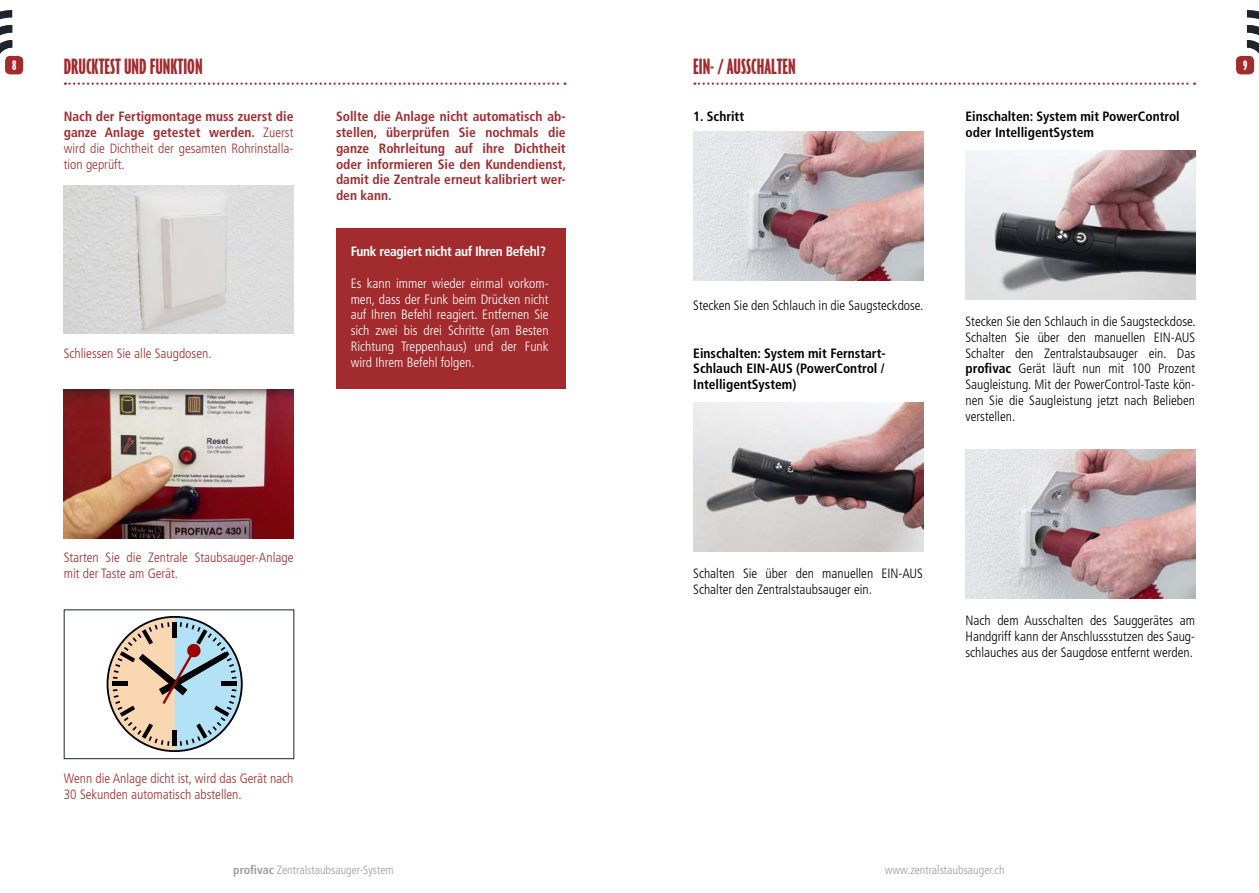
<style>
.page{position:relative;width:1259px;height:893px;background:#fff}
.page>*{position:absolute;margin:0;border:0;box-sizing:border-box;transform-origin:0 0}
.t1{font:700 ultra-condensed 24px "Agenda";color:#a22b2e}
.t2{font:700 ultra-condensed 15px "Agenda";color:#fff}
.t3{font:300 condensed 13.5px/15.8px "Frutiger LT Std";color:#000;text-align:justify}
.t4{font:700 condensed 13.5px/15.8px "Frutiger LT Std";color:#a22b2e;text-align:justify}
.t5{font:300 condensed 13.5px/15.8px "Frutiger LT Std";color:#fff;text-align:justify}
.t6{font:300 condensed 13.5px/15.8px "Frutiger LT Std";color:#a22b2e}
.t7{font:700 condensed 13.5px/15.8px "Frutiger LT Std";color:#000;text-align:justify}
.t8{font:700 condensed 13.5px "Frutiger LT Std";letter-spacing:-.025em;color:#fff}
.t9{font:300 condensed 12px "Frutiger LT Std";color:#9c9c9d}
.s1{font-weight:300}
.s2{font-weight:700}
</style>
<div class="page">
<div style="left:1236px;top:56px;width:18px;height:18px;background:#a22b2e;border-radius:5px"></div>
<div style="left:5px;top:56px;width:18px;height:18px;background:#a22b2e;border-radius:5px"></div>
<svg style="left:1247px;top:10px;width:12px;height:53px"></svg>
<svg style="left:0;top:10px;width:12px;height:53px"></svg>
<svg style="left:65px;top:83px;width:500px;height:2px"></svg>
<svg style="left:694px;top:83px;width:501px;height:2px"></svg>
<img style="left:693px;top:131px;width:230px;height:149px">
<img style="left:693px;top:402px;width:230px;height:149px">
<img style="left:965px;top:150px;width:230px;height:149px">
<img style="left:965px;top:450px;width:230px;height:148px">
<img style="left:64px;top:185px;width:229px;height:149px">
<img style="left:64px;top:390px;width:229px;height:149px">
<svg style="left:107px;top:616px;width:136px;height:136px"></svg>
<div style="left:64px;top:609px;width:230px;height:150px;border:1px solid #1e242b"></div>
<div style="left:336px;top:228px;width:230px;height:161px;background:#a22b2e"></div>
<h1 class="t1" style="left:64px;top:53px;width:140px">DRUCKTEST UND FUNKTION</h1>
<h1 class="t1" style="left:693px;top:53px;width:104px">EIN- / AUSSCHALTEN</h1>
<p class="t7" style="left:693px;top:109px;width:52px">1. Schritt</p>
<p class="t2" style="left:12px;top:57px;width:6px">8</p>
<p class="t2" style="left:1243px;top:57px;width:6px">9</p>
<p class="t4" style="left:336px;top:109px;width:232px">Sollte die Anlage nicht automatisch ab&shy;stellen, überprüfen Sie nochmals die ganze Rohrleitung auf ihre Dichtheit oder informieren Sie den Kundendienst, damit die Zentrale erneut kalibriert wer&shy;den kann.</p>
<p class="t4" style="left:64px;top:109px;width:231px">Nach der Fertigmontage muss zuerst die ganze Anlage getestet werden. <span class="s1">Zuerst wird die Dichtheit der gesamten Rohrinstalla&shy;tion geprüft.</span></p>
<p class="t7" style="left:965px;top:109px;width:216px">Einschalten: System mit PowerControl oder IntelligentSystem</p>
<p class="t6" style="left:64px;top:345px;width:149px">Schliessen Sie alle Saugdosen.</p>
<p class="t8" style="left:351px;top:244px;width:197px">Funk reagiert nicht auf Ihren Befehl?</p>
<p class="t5" style="left:351px;top:275px;width:199px">Es kann immer wieder einmal vorkom&shy;men, dass der Funk beim Drücken nicht auf Ihren Befehl reagiert. Entfernen Sie sich zwei bis drei Schritte (am Besten Richtung Treppenhaus) und der Funk wird Ihrem Befehl folgen.</p>
<p class="t6" style="left:64px;top:550px;width:231px">Starten Sie die Zentrale Staubsauger-Anlage mit der Taste am Gerät.</p>
<p class="t6" style="left:64px;top:770px;width:231px">Wenn die Anlage dicht ist, wird das Gerät nach<br>30 Sekunden automatisch abstellen.</p>
<p class="t3" style="left:693px;top:298px;width:232px">Stecken Sie den Schlauch in die Saugsteckdose.</p>
<p class="t7" style="left:693px;top:345px;width:194px">Einschalten: System mit Fernstart-Schlauch EIN-AUS (PowerControl / IntelligentSystem)</p>
<p class="t3" style="left:965px;top:314px;width:232px">Stecken Sie den Schlauch in die Saugsteckdose.<br>Schalten Sie über den manuellen EIN-AUS Schalter den Zentralstaubsauger ein. Das <span class="s2">profivac</span> Gerät läuft nun mit 100 Prozent Saugleistung. Mit der PowerControl-Taste kön&shy;nen Sie die Saugleistung jetzt nach Belieben verstellen.</p>
<p class="t3" style="left:693px;top:566px;width:231px">Schalten Sie über den manuellen EIN-AUS<br>Schalter den Zentralstaubsauger ein.</p>
<p class="t3" style="left:965px;top:613px;width:231px">Nach dem Ausschalten des Sauggerätes am Handgriff kann der Anschlussstutzen des Saug&shy;schlauches aus der Saugdose entfernt werden.</p>
<p class="t9" style="left:233px;top:863px;width:162px"><span class="s2">profivac</span> Zentralstaubsauger-System</p>
<p class="t9" style="left:884px;top:863px;width:121px">www.zentralstaubsauger.ch</p>
</div>
